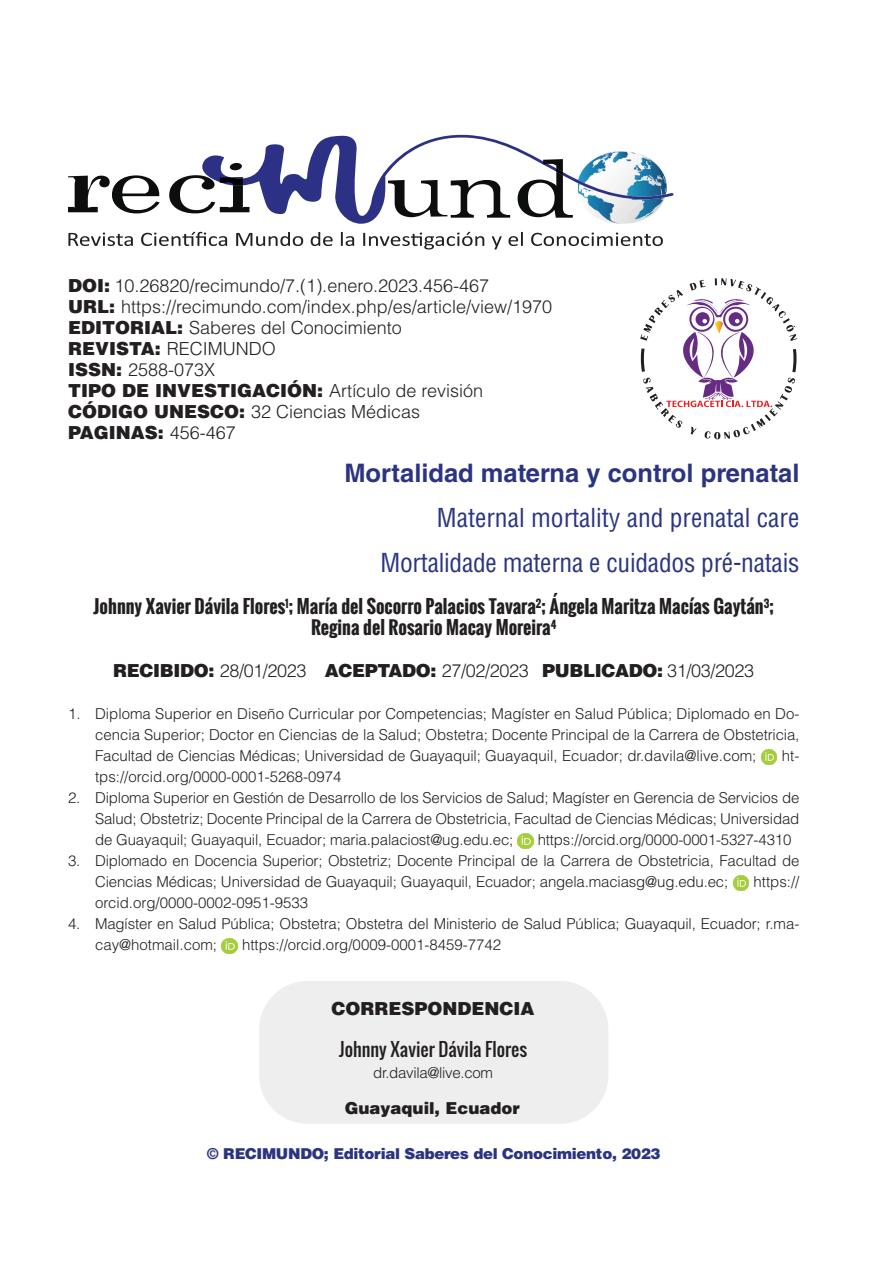
<style>
.page{position:relative;width:893px;height:1263px;background:#fff}
.page>*{position:absolute;margin:0;border:0;box-sizing:border-box;transform-origin:0 0}
.t1{font:condensed 25.5px "Helvetica LT Std";letter-spacing:-.01em;color:#2b3481}
.t2{font:700 25.5px "Helvetica LT Std";color:#2b3481}
.t3{font:300 18px "Helvetica LT Std";color:#231f20}
.t4{font:700 18px "Oswald";color:#231f20}
.t5{font:900 18px "Helvetica LT Std";color:#231f20}
.t6{font:300 18px "Helvetica LT Std";letter-spacing:-.02em;color:#231f20}
.t7{font:18px "Oswald";color:#231f20}
.t8{font:900 16.5px "Helvetica LT Std";color:#231f20}
.t9{font:300 15px/21px "Helvetica LT Std";letter-spacing:-.01em;color:#231f20;text-align:justify}
.t10{font:900 15px "Helvetica LT Std";letter-spacing:-.02em;color:#2b3481}
.s1{font-weight:900}
.s2{font-weight:300}
</style>
<div class="page">
<svg style="left:68px;top:175px;width:92px;height:38px"></svg>
<svg style="left:169px;top:134px;width:505px;height:90px"></svg>
<svg style="left:68px;top:233px;width:65px;height:13px"></svg>
<svg style="left:141px;top:232px;width:86px;height:14px"></svg>
<svg style="left:236px;top:232px;width:67px;height:14px"></svg>
<svg style="left:311px;top:232px;width:22px;height:14px"></svg>
<svg style="left:341px;top:232px;width:13px;height:14px"></svg>
<svg style="left:363px;top:232px;width:121px;height:17px"></svg>
<svg style="left:492px;top:236px;width:10px;height:13px"></svg>
<svg style="left:508px;top:232px;width:15px;height:14px"></svg>
<svg style="left:531px;top:233px;width:132px;height:13px"></svg>
<img style="left:761px;top:749px;width:16px;height:16px">
<img style="left:518px;top:833px;width:15px;height:16px">
<img style="left:733px;top:875px;width:16px;height:16px">
<img style="left:222px;top:938px;width:15px;height:16px">
<div style="left:259px;top:981px;width:349px;height:143px;background:#edeeed;border-radius:49px"></div>
<svg style="left:640px;top:278px;width:157px;height:161px"></svg>
<p class="t3" style="left:68px;top:274px;width:423px"><span class="s1">DOI:</span> 10.26820/recimundo/7.(1).enero.2023.456-467</p>
<p class="t3" style="left:68px;top:295px;width:486px"><span class="s1">URL:</span> https://recimundo.com/index.php/es/article/view/1970</p>
<p class="t3" style="left:68px;top:316px;width:335px"><span class="s1">EDITORIAL:</span> Saberes del Conocimiento</p>
<p class="t3" style="left:68px;top:337px;width:209px"><span class="s1">REVISTA:</span> RECIMUNDO</p>
<p class="t3" style="left:68px;top:358px;width:149px"><span class="s1">ISSN:</span> 2588-073X</p>
<p class="t5" style="left:68px;top:378px;width:416px">TIPO DE INVESTIGACIÓN: <span class="s2">Artículo de revisión</span></p>
<p class="t3" style="left:68px;top:400px;width:354px"><span class="s1">CÓDIGO UNESCO:</span> 32 Ciencias Médicas</p>
<p class="t5" style="left:68px;top:420px;width:169px">PAGINAS: <span class="s2">456-467</span></p>
<p class="t2" style="left:344px;top:457px;width:456px">Mortalidad materna y control prenatal</p>
<p class="t1" style="left:437px;top:502px;width:364px">Maternal mortality and prenatal care</p>
<p class="t1" style="left:381px;top:547px;width:420px">Mortalidade materna e cuidados pré-natais</p>
<p class="t4" style="left:94px;top:593px;width:682px">Johnny Xavier Dávila Flores<sup>1</sup>; María del Socorro Palacios Tavara<sup>2</sup>; Ángela Maritza Macías Gaytán<sup>3</sup>;</p>
<p class="t4" style="left:311px;top:614px;width:247px">Regina del Rosario Macay Moreira<sup>4</sup></p>
<p class="t6" style="left:113px;top:659px;width:642px"><span class="s1">RECIBIDO:</span> 28/01/2023 <span class="s1">ACEPTADO:</span> 27/02/2023 <span class="s1">PUBLICADO:</span> 31/03/2023</p>
<p class="t9" style="left:95px;top:703px;width:706px;text-indent:-27px">1. Diploma Superior en Diseño Curricular por Competencias; Magíster en Salud Pública; Diplomado en Do&shy;cencia Superior; Doctor en Ciencias de la Salud; Obstetra; Docente Principal de la Carrera de Obstetricia, Facultad de Ciencias Médicas; Universidad de Guayaquil; Guayaquil, Ecuador; dr.davila@live.com;</p>
<p class="t9" style="left:782px;top:745px;width:19px">ht-</p>
<p class="t9" style="left:95px;top:766px;width:248px">tps://orcid.org/0000-0001-5268-0974</p>
<p class="t9" style="left:95px;top:787px;width:706px;text-indent:-27px">2. Diploma Superior en Gestión de Desarrollo de los Servicios de Salud; Magíster en Gerencia de Servicios de Salud; Obstetriz; Docente Principal de la Carrera de Obstetricia, Facultad de Ciencias Médicas; Universidad de Guayaquil; Guayaquil, Ecuador; maria.palaciost@ug.edu.ec;</p>
<p class="t9" style="left:538px;top:829px;width:255px">https://orcid.org/0000-0001-5327-4310</p>
<p class="t9" style="left:95px;top:850px;width:706px;text-indent:-27px">3. Diplomado en Docencia Superior; Obstetriz; Docente Principal de la Carrera de Obstetricia, Facultad de<br>Ciencias Médicas; Universidad de Guayaquil; Guayaquil, Ecuador; angela.maciasg@ug.edu.ec;</p>
<p class="t9" style="left:754px;top:871px;width:47px">https://</p>
<p class="t9" style="left:95px;top:892px;width:215px">orcid.org/0000-0002-0951-9533</p>
<p class="t9" style="left:95px;top:913px;width:706px;text-indent:-27px">4. Magíster en Salud Pública; Obstetra; Obstetra del Ministerio de Salud Pública; Guayaquil, Ecuador; r.ma&shy;cay@hotmail.com;</p>
<p class="t9" style="left:242px;top:934px;width:261px">https://orcid.org/0009-0001-8459-7742</p>
<p class="t5" style="left:332px;top:997px;width:204px">CORRESPONDENCIA</p>
<p class="t7" style="left:339px;top:1036px;width:190px">Johnny Xavier Dávila Flores</p>
<p class="t9" style="left:373px;top:1062px;width:121px">dr.davila@live.com</p>
<p class="t8" style="left:345px;top:1097px;width:177px">Guayaquil, Ecuador</p>
<p class="t10" style="left:207px;top:1143px;width:455px">© RECIMUNDO; Editorial Saberes del Conocimiento, 2023</p>
</div>
